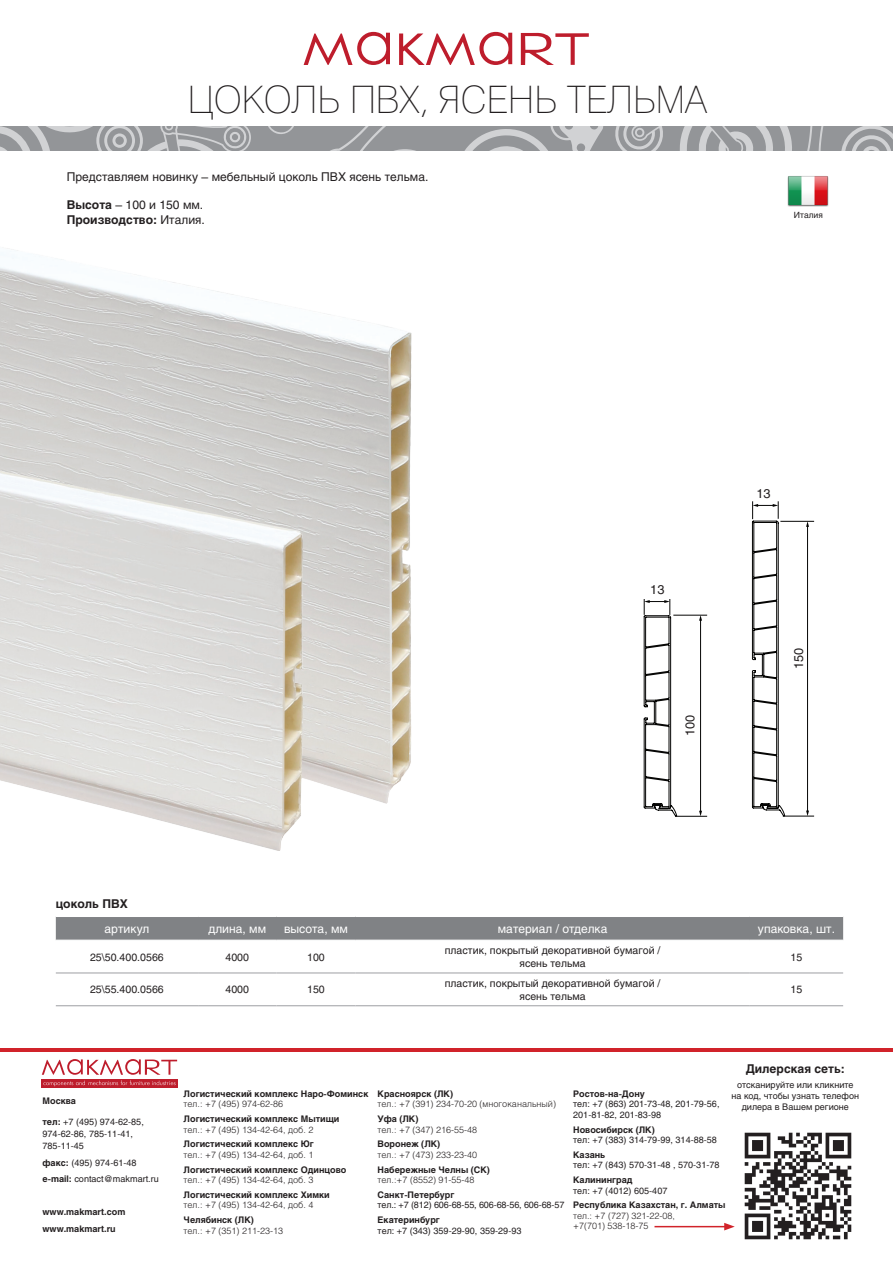
<style>
.page{position:relative;width:893px;height:1263px;background:#fff}
.page>*{position:absolute;margin:0;border:0;box-sizing:border-box;transform-origin:0 0}
.t1{font:37.5px "Helios Thin C";color:#231f20}
.схемы{font:12.6px "Helios C";color:#231f20}
.t2{font:12px "Helios C";color:#231f20}
.t3{font:12px "Helios C";color:#fff}
.артикулы{font:700 12px "Helios C";color:#231f20}
.t4{font:10.5px "Helios C";color:#231f20}
.t5{font:9px/10.8px "Helios C";color:#231f20}
.t6{font:700 9px/17.5px "Helios C";color:#231f20}
.t7{font:300 9px/10.5px "Helios";color:#231f20}
.t8{font:8.55px "Helios C";color:#231f20}
.s1{font-weight:700}
.s2{font-weight:400}
</style>
<div class="page">
<div style="left:0;top:127px;width:893px;height:24px;background:#939598"></div>
<svg style="left:841px;top:127px;width:52px;height:24px"></svg>
<svg style="left:615px;top:127px;width:208px;height:24px"></svg>
<svg style="left:0;top:127px;width:603px;height:24px"></svg>
<svg style="left:399px;top:32px;width:113px;height:33px"></svg>
<svg style="left:304px;top:32px;width:86px;height:33px"></svg>
<svg style="left:521px;top:33px;width:68px;height:32px"></svg>
<img style="left:744px;top:1132px;width:108px;height:108px">
<div style="left:42px;top:1079px;width:136px;height:9px;background:#be1d2c"></div>
<svg style="left:42px;top:1059px;width:135px;height:27px"></svg>
<hr style="left:0;top:1048px;width:893px;height:4px;background:#d1232a">
<hr style="left:654px;top:1226px;width:72px;height:1px;background:#d1232a">
<svg style="left:724px;top:1223px;width:11px;height:7px"></svg>
<img style="left:0;top:138px;width:412px;height:666px">
<img style="left:787px;top:176px;width:42px;height:31px">
<div style="left:56px;top:917px;width:787px;height:23px;background:#808285"></div>
<hr style="left:56px;top:972px;width:142px;height:1px;background:#a8a9ad">
<hr style="left:198px;top:972px;width:78px;height:1px;background:#a8a9ad">
<hr style="left:276px;top:972px;width:79px;height:1px;background:#a8a9ad">
<hr style="left:355px;top:972px;width:395px;height:1px;background:#a8a9ad">
<hr style="left:750px;top:972px;width:93px;height:1px;background:#a8a9ad">
<hr style="left:56px;top:1005px;width:142px;height:1px;background:#a8a9ad">
<hr style="left:198px;top:1005px;width:78px;height:1px;background:#a8a9ad">
<hr style="left:276px;top:1005px;width:79px;height:1px;background:#a8a9ad">
<hr style="left:355px;top:1005px;width:395px;height:1px;background:#a8a9ad">
<hr style="left:750px;top:1005px;width:93px;height:1px;background:#a8a9ad">
<svg style="left:644px;top:599px;width:64px;height:218px"></svg>
<svg style="left:751px;top:501px;width:64px;height:316px"></svg>
<img style="left:0;top:337px;width:303px;height:514px">
<p class="t1" style="left:188px;top:78px;width:521px">ЦОКОЛЬ ПВХ, ЯСЕНЬ ТЕЛЬМА</p>
<p class="t2" style="left:67px;top:169px;width:363px">Представляем новинку – мебельный цоколь ПВХ ясень тельма.</p>
<p class="t2" style="left:67px;top:198px;width:138px"><span class="s1">Высота</span> – 100 и 150 мм.</p>
<p class="артикулы" style="left:67px;top:212px;width:140px">Производство: <span class="s2">Италия.</span></p>
<p class="t8" style="left:794px;top:209px;width:31px">Италия</p>
<p class="артикулы" style="left:56px;top:897px;width:73px">цоколь ПВХ</p>
<p class="схемы" style="left:650px;top:582px;width:16px">13</p>
<p class="схемы" style="left:683px;top:736px;width:23px;rotate:-90deg">100</p>
<p class="схемы" style="left:756px;top:486px;width:16px">13</p>
<p class="схемы" style="left:791px;top:669px;width:23px;rotate:-90deg">150</p>
<p class="t3" style="left:105px;top:921px;width:46px">артикул</p>
<p class="t3" style="left:208px;top:921px;width:59px">длина, мм</p>
<p class="t3" style="left:284px;top:921px;width:65px">высота, мм</p>
<p class="t3" style="left:498px;top:921px;width:111px">материал / отделка</p>
<p class="t3" style="left:758px;top:921px;width:79px">упаковка, шт.</p>
<p class="t4" style="left:90px;top:951px;width:75px">25\50.400.0566</p>
<p class="t4" style="left:225px;top:951px;width:25px">4000</p>
<p class="t4" style="left:307px;top:951px;width:19px">100</p>
<p class="t4" style="left:445px;top:944px;width:217px">пластик, покрытый декоративной бумагой /</p>
<p class="t4" style="left:520px;top:957px;width:68px">ясень тельма</p>
<p class="t4" style="left:791px;top:951px;width:13px">15</p>
<p class="t4" style="left:90px;top:983px;width:75px">25\55.400.0566</p>
<p class="t4" style="left:225px;top:983px;width:25px">4000</p>
<p class="t4" style="left:307px;top:983px;width:19px">150</p>
<p class="t4" style="left:445px;top:977px;width:217px">пластик, покрытый декоративной бумагой /</p>
<p class="t4" style="left:520px;top:990px;width:68px">ясень тельма</p>
<p class="t4" style="left:791px;top:983px;width:13px">15</p>
<p class="t6" style="left:43px;top:1092px;width:35px">Москва</p>
<p class="t5" style="left:43px;top:1116px;width:103px;line-height:12px"><span class="s1">тел:</span> +7 (495) 974-62-85,<br>974-62-86, 785-11-41,<br>785-11-45</p>
<p class="t5" style="left:43px;top:1154px;width:118px;line-height:16.2px"><span class="s1">факс:</span> (495) 974-61-48 <span class="s1">e-mail:</span> contact@makmart.ru</p>
<p class="t6" style="left:43px;top:1203px;width:84px">www.makmart.com www.makmart.ru</p>
<p class="t6" style="left:184px;top:1085px;width:186px">Логистический комплекс Наро-Фоминск</p>
<p class="t7" style="left:184px;top:1099px;width:101px">тел.: +7 (495) 974-62-86</p>
<p class="t6" style="left:184px;top:1110px;width:157px">Логистический комплекс Мытищи</p>
<p class="t7" style="left:184px;top:1124px;width:131px">тел.: +7 (495) 134-42-64, доб. 2</p>
<p class="t6" style="left:184px;top:1135px;width:132px">Логистический комплекс Юг</p>
<p class="t7" style="left:184px;top:1149px;width:131px">тел.: +7 (495) 134-42-64, доб. 1</p>
<p class="t6" style="left:184px;top:1161px;width:164px">Логистический комплекс Одинцово</p>
<p class="t7" style="left:184px;top:1174px;width:131px">тел.: +7 (495) 134-42-64, доб. 3</p>
<p class="t6" style="left:184px;top:1186px;width:148px">Логистический комплекс Химки</p>
<p class="t7" style="left:184px;top:1200px;width:131px">тел.: +7 (495) 134-42-64, доб. 4</p>
<p class="t6" style="left:184px;top:1211px;width:72px">Челябинск (ЛК)</p>
<p class="t7" style="left:184px;top:1225px;width:101px">тел.: +7 (351) 211-23-13</p>
<p class="t6" style="left:378px;top:1085px;width:77px">Красноярск (ЛК)</p>
<p class="t7" style="left:378px;top:1099px;width:180px">тел.: +7 (391) 234-70-20 (многоканальный)</p>
<p class="t6" style="left:378px;top:1110px;width:42px">Уфа (ЛК)</p>
<p class="t7" style="left:378px;top:1124px;width:101px">тел.: +7 (347) 216-55-48</p>
<p class="t6" style="left:378px;top:1135px;width:64px">Воронеж (ЛК)</p>
<p class="t7" style="left:378px;top:1149px;width:101px">тел.: +7 (473) 233-23-40</p>
<p class="t6" style="left:378px;top:1161px;width:114px">Набережные Челны (СК)</p>
<p class="t7" style="left:378px;top:1174px;width:98px">тел.:+7 (8552) 91-55-48</p>
<p class="t6" style="left:378px;top:1186px;width:78px">Санкт-Петербург</p>
<p class="t5" style="left:378px;top:1200px;width:188px">тел.: +7 (812) 606-68-55, 606-68-56, 606-68-57</p>
<p class="t6" style="left:378px;top:1211px;width:64px">Екатеринбург</p>
<p class="t5" style="left:378px;top:1225px;width:145px">тел: +7 (343) 359-29-90, 359-29-93</p>
<h3 class="артикулы" style="left:746px;top:1062px;width:101px">Дилерская сеть:</h3>
<p class="t5" style="left:732px;top:1079px;width:129px;text-align:center">отсканируйте или кликните на код, чтобы узнать телефон дилера в Вашем регионе</p>
<p class="t6" style="left:573px;top:1085px;width:73px">Ростов-на-Дону</p>
<p class="t5" style="left:573px;top:1099px;width:148px">тел: +7 (863) 201-73-48, 201-79-56,<br>201-81-82, 201-83-98</p>
<p class="t6" style="left:573px;top:1121px;width:83px">Новосибирск (ЛК)</p>
<p class="t5" style="left:573px;top:1134px;width:145px">тел: +7 (383) 314-79-99, 314-88-58</p>
<p class="t6" style="left:573px;top:1146px;width:34px">Казань</p>
<p class="t5" style="left:573px;top:1160px;width:148px">тел: +7 (843) 570-31-48 , 570-31-78</p>
<p class="t6" style="left:573px;top:1171px;width:61px">Калининград</p>
<p class="t5" style="left:573px;top:1185px;width:96px">тел: +7 (4012) 605-407</p>
<p class="t6" style="left:573px;top:1196px;width:154px">Республика Казахстан, г. Алматы</p>
<p class="t7" style="left:573px;top:1210px;width:103px">тел.: +7 (727) 321-22-08, +7(701) 538-18-75</p>
</div>
